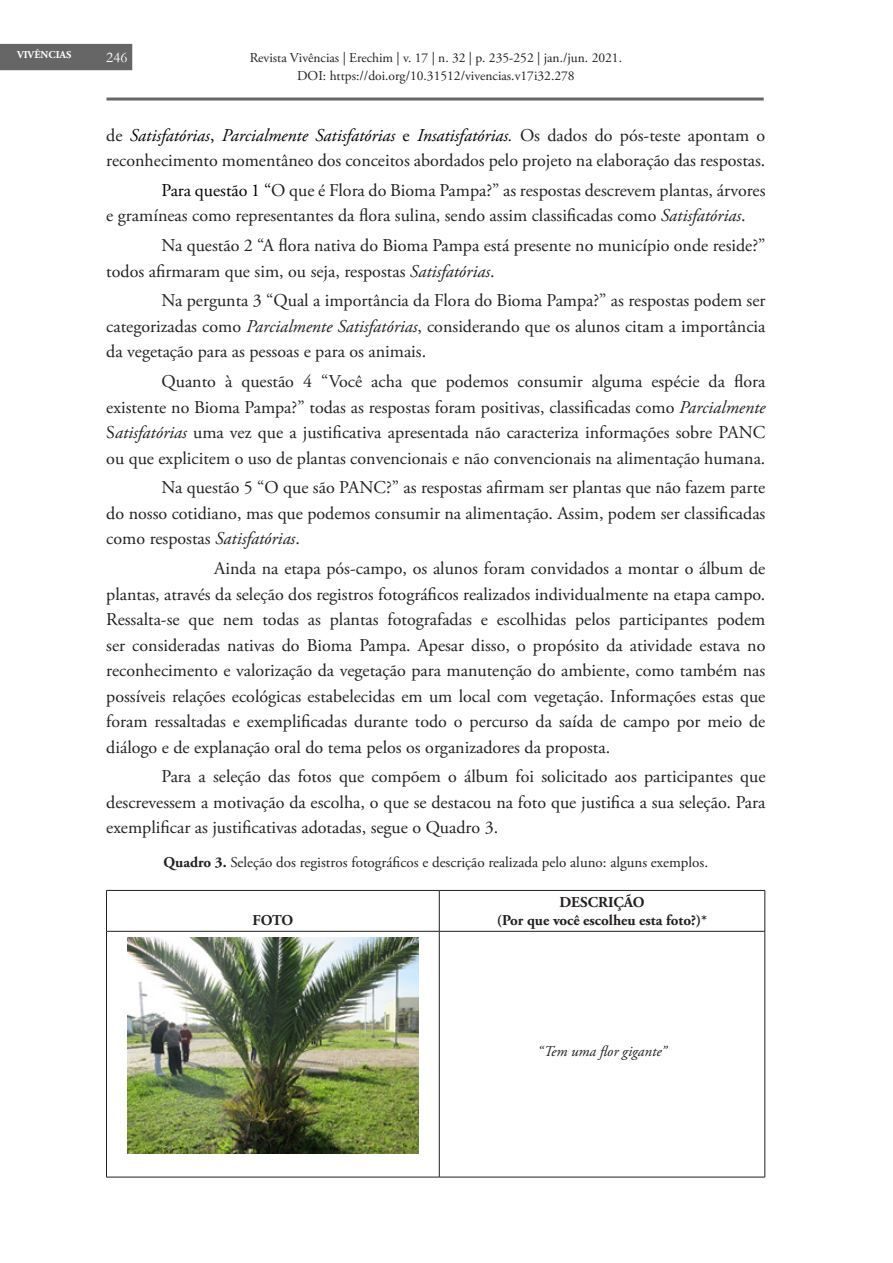
<style>
.page{position:relative;width:893px;height:1263px;background:#fff}
.page>*{position:absolute;margin:0;border:0;box-sizing:border-box;transform-origin:0 0}
.TEXTO_NORMAL{font:18px/25.5px "Adobe Garamond Pro";color:#231f20;text-align:justify}
.Tabela{font:15px "Adobe Garamond Pro";color:#231f20}
.t1{font:700 15px "Adobe Garamond Pro";color:#231f20}
.t2{font:italic 15px "Adobe Garamond Pro";color:#231f20}
.t3{font:15px "Garamond";color:#fff}
.t4{font:13.5px/18px "Adobe Garamond Pro";color:#231f20;text-align:center}
.t5{font:700 10.5px "Adobe Garamond Pro";color:#fff}
.s1{font-style:italic;color:#000}
.s2{color:#000}
.s3{font-style:italic}
.s4{font-weight:700}
</style>
<div class="page">
<div style="left:0;top:44px;width:132px;height:26px;background:#666"></div>
<hr style="left:107px;top:98px;width:657px;height:3px;background:#666">
<hr style="left:106px;top:890px;width:333px;height:1px;background:#231f20">
<hr style="left:106px;top:891px;width:1px;height:40px;background:#231f20">
<hr style="left:439px;top:890px;width:326px;height:1px;background:#231f20">
<hr style="left:439px;top:891px;width:1px;height:40px;background:#231f20">
<hr style="left:765px;top:891px;width:1px;height:40px;background:#231f20">
<hr style="left:106px;top:931px;width:333px;height:1px;background:#231f20">
<hr style="left:106px;top:931px;width:1px;height:246px;background:#231f20">
<hr style="left:439px;top:931px;width:326px;height:1px;background:#231f20">
<hr style="left:439px;top:931px;width:1px;height:246px;background:#231f20">
<hr style="left:765px;top:931px;width:1px;height:246px;background:#231f20">
<hr style="left:106px;top:1177px;width:333px;height:1px;background:#231f20">
<hr style="left:439px;top:1177px;width:326px;height:1px;background:#231f20">
<img style="left:127px;top:937px;width:292px;height:216px">
<p class="t5" style="left:17px;top:49px;width:56px">VIVÊNCIAS</p>
<p class="t4" style="left:250px;top:49px;width:374px">Revista Vivências | Erechim | v. 17 | n. 32 | p. 235-252 | jan./jun. 2021.<br>DOI: https://doi.org/10.31512/vivencias.v17i32.278</p>
<p class="t3" style="left:106px;top:47px;width:23px">246</p>
<p class="TEXTO_NORMAL" style="left:106px;top:123px;width:661px">de <span class="s1">Satisfatórias</span><span class="s2">,</span> <span class="s1">Parcialmente Satisfatórias</span> <span class="s2">e</span> <span class="s1">Insatisfatórias.</span> Os dados do pós-teste apontam o reconhecimento momentâneo dos conceitos abordados pelo projeto na elaboração das respostas.</p>
<p class="TEXTO_NORMAL" style="left:106px;top:178px;width:661px;text-indent:55px"><span class="s2">Para questão 1 “</span>O que é Flora do Bioma Pampa?” as respostas descrevem plantas, árvores e gramíneas como representantes da flora sulina, sendo assim classificadas como <span class="s3">Satisfatórias</span>.</p>
<p class="TEXTO_NORMAL" style="left:106px;top:233px;width:661px;text-indent:55px">Na questão 2 “A flora nativa do Bioma Pampa está presente no município onde reside?” todos afirmaram que sim, ou seja, respostas <span class="s3">Satisfatórias</span>.</p>
<p class="TEXTO_NORMAL" style="left:106px;top:289px;width:661px;text-indent:55px">Na pergunta 3 “Qual a importância da Flora do Bioma Pampa?” as respostas podem ser categorizadas como <span class="s3">Parcialmente Satisfatórias</span>, considerando que os alunos citam a importância da vegetação para as pessoas e para os animais.</p>
<p class="TEXTO_NORMAL" style="left:106px;top:369px;width:661px;text-indent:55px">Quanto à questão 4 “Você acha que podemos consumir alguma espécie da flora existente no Bioma Pampa?” todas as respostas foram positivas, classificadas como <span class="s3">Parcialmente </span>S<span class="s3">atisfatórias</span> uma vez que a justificativa apresentada não caracteriza informações sobre PANC ou que explicitem o uso de plantas convencionais e não convencionais na alimentação humana.</p>
<p class="TEXTO_NORMAL" style="left:106px;top:476px;width:661px;text-indent:55px">Na questão 5 “O que são PANC?” as respostas afirmam ser plantas que não fazem parte do nosso cotidiano, mas que podemos consumir na alimentação. Assim, podem ser classificadas como respostas <span class="s3">Satisfatórias</span>.</p>
<p class="TEXTO_NORMAL" style="left:106px;top:556px;width:661px;text-indent:108px">Ainda na etapa pós-campo, os alunos foram convidados a montar o álbum de plantas, através da seleção dos registros fotográficos realizados individualmente na etapa campo.<br>Ressalta-se que nem todas as plantas fotografadas e escolhidas pelos participantes podem ser consideradas nativas do Bioma Pampa. Apesar disso, o propósito da atividade estava no reconhecimento e valorização da vegetação para manutenção do ambiente, como também nas possíveis relações ecológicas estabelecidas em um local com vegetação. Informações estas que foram ressaltadas e exemplificadas durante todo o percurso da saída de campo por meio de diálogo e de explanação oral do tema pelos os organizadores da proposta.</p>
<p class="TEXTO_NORMAL" style="left:106px;top:765px;width:661px;text-indent:55px">Para a seleção das fotos que compõem o álbum foi solicitado aos participantes que descrevessem a motivação da escolha, o que se destacou na foto que justifica a sua seleção. Para exemplificar as justificativas adotadas, segue o Quadro 3.</p>
<p class="Tabela" style="left:164px;top:853px;width:546px"><span class="s4">Quadro 3.</span> Seleção dos registros fotográficos e descrição realizada pelo aluno: alguns exemplos.</p>
<p class="t1" style="left:253px;top:912px;width:42px">FOTO</p>
<p class="t1" style="left:559px;top:894px;width:87px">DESCRIÇÃO</p>
<p class="t1" style="left:497px;top:912px;width:212px">(Por que você escolheu esta foto?)*</p>
<p class="t2" style="left:537px;top:1042px;width:131px">“Tem uma flor gigante”</p>
</div>
